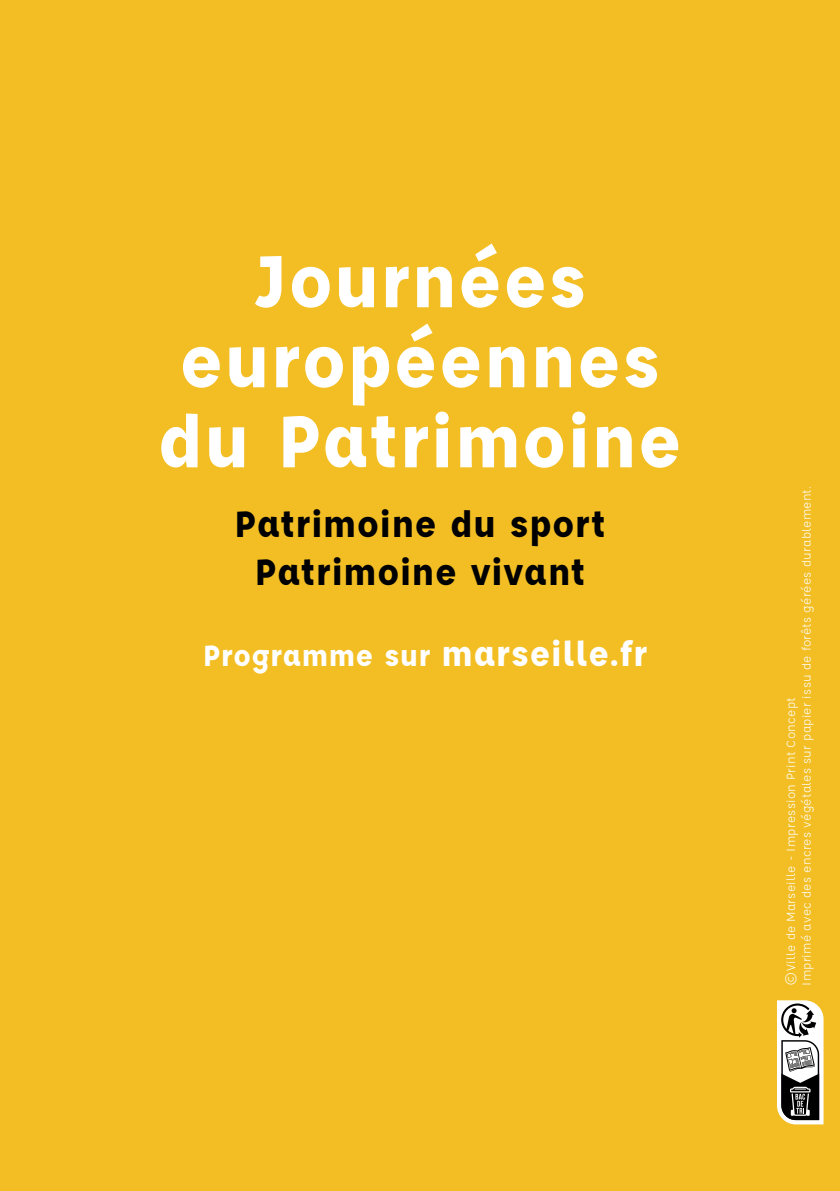
<style>
.page{position:relative;width:840px;height:1191px;background:#fff}
.page>*{position:absolute;margin:0;border:0;box-sizing:border-box;transform-origin:0 0}
.t1{font:700 80px/80px "Affogato";letter-spacing:.02em;color:#fff;text-align:center}
.t2{font:700 40px/48px "Affogato";letter-spacing:.02em;color:#000;text-align:center}
.t3{font:700 32px "Affogato";letter-spacing:.02em;color:#fff}
.t4{font:13px/15.6px "Affogato";letter-spacing:.02em;color:#fff}
.s1{font-size:38px}
</style>
<div class="page">
<div style="left:0;top:0;width:839px;height:1191px;background:#f2be24"></div>
<svg style="left:777px;top:1000px;width:46px;height:124px;background:#a09e9a"></svg>
<h1 class="t1" style="left:158px;top:240px;width:524px">Journées européennes du Patrimoine</h1>
<h2 class="t2" style="left:234px;top:499px;width:372px">Patrimoine du sport<br>Patrimoine vivant</h2>
<h3 class="t3" style="left:203px;top:635px;width:445px">Programme sur <span class="s1">marseille.fr</span></h3>
<p class="t4" style="left:782px;top:985px;width:501px;rotate:-90deg">©Ville de Marseille - Impression Print Concept<br>Imprimé avec des encres végétales sur papier issu de forêts gérées durablement.</p>
</div>
